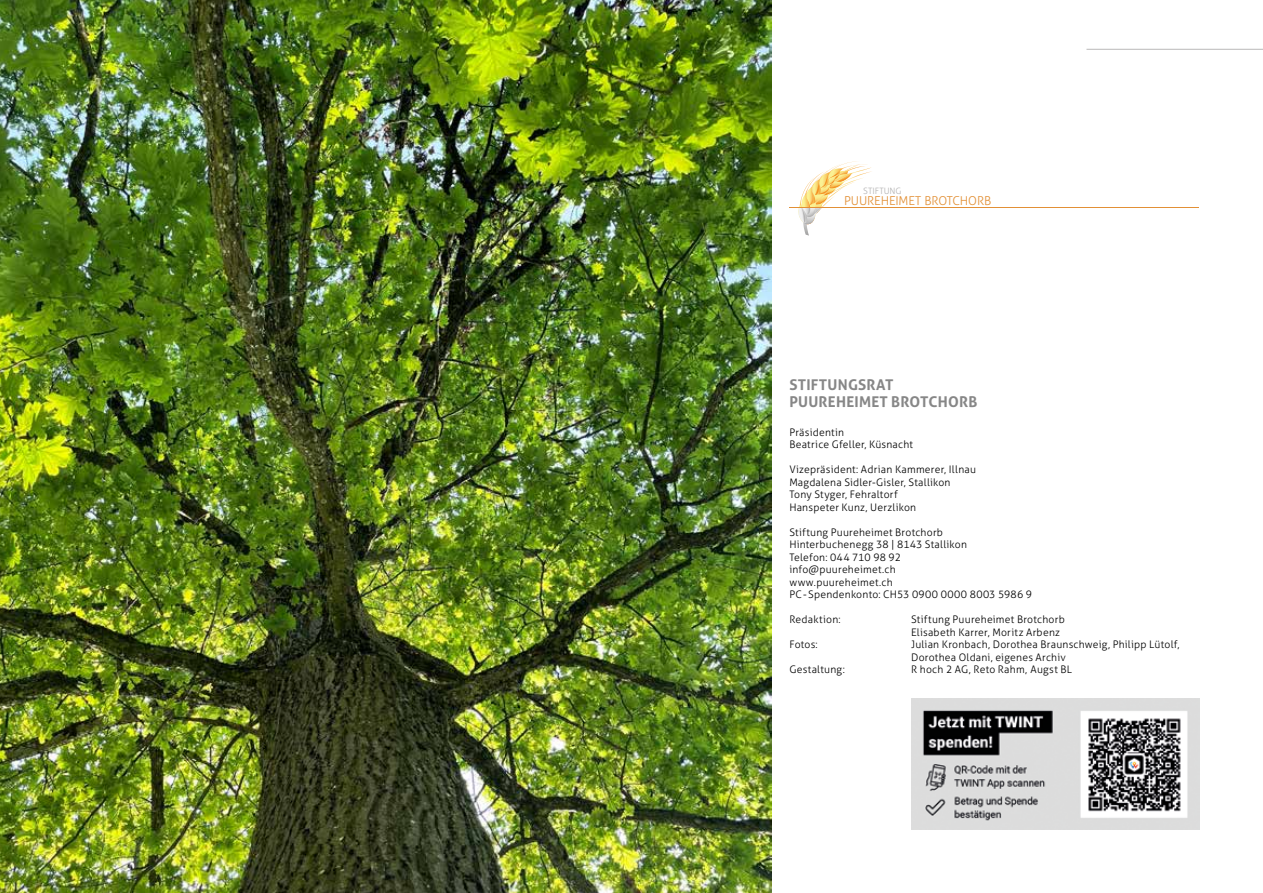
<style>
.page{position:relative;width:1263px;height:893px;background:#fff}
.page>*{position:absolute;margin:0;border:0;box-sizing:border-box;transform-origin:0 0}
.t1{font:700 14.85px/17.9px "Aller";letter-spacing:.015em;color:#878787}
.t2{font:300 12.3px "Aller";letter-spacing:-.015em;color:#e29036}
.t3{font:300 10.35px/12.5px "Aller";letter-spacing:.02em;color:#000}
.t4{font:300 8.85px "Aller";color:#b3b2b2}
</style>
<div class="page">
<hr style="left:1086px;top:49px;width:177px;height:1px;background:#b9b8b8">
<img style="left:0;top:0;width:771px;height:893px">
<svg style="left:797px;top:161px;width:76px;height:75px"></svg>
<hr style="left:789px;top:208px;width:410px;height:1px;background:#e29036">
<img style="left:912px;top:698px;width:287px;height:131px">
<p class="t4" style="left:863px;top:186px;width:40px">STIFTUNG</p>
<p class="t2" style="left:844px;top:194px;width:149px">PUUREHEIMET BROTCHORB</p>
<h1 class="t1" style="left:789px;top:375px;width:190px">STIFTUNGSRAT<br>PUUREHEIMET BROTCHORB</h1>
<p class="t3" style="left:789px;top:426px;width:125px">Präsidentin<br>Beatrice Gfeller, Küsnacht</p>
<p class="t3" style="left:789px;top:463px;width:188px">Vizepräsident: Adrian Kammerer, Illnau<br>Magdalena Sidler-Gisler, Stallikon<br>Tony Styger, Fehraltorf<br>Hanspeter Kunz, Uerzlikon</p>
<p class="t3" style="left:789px;top:526px;width:244px">Stiftung Puureheimet Brotchorb<br>Hinterbuchenegg 38 | 8143 Stallikon<br>Telefon: 044 710 98 92<br>info@puureheimet.ch<br>www.puureheimet.ch<br>PC-Spendenkonto: CH53 0900 0000 8003 5986 9</p>
<p class="t3" style="left:789px;top:613px;width:53px">Redaktion:</p>
<p class="t3" style="left:911px;top:613px;width:155px">Stiftung Puureheimet Brotchorb<br>Elisabeth Karrer, Moritz Arbenz</p>
<p class="t3" style="left:789px;top:638px;width:30px">Fotos:</p>
<p class="t3" style="left:911px;top:638px;width:270px">Julian Kronbach, Dorothea Braunschweig, Philipp Lütolf,<br>Dorothea Oldani, eigenes Archiv</p>
<p class="t3" style="left:789px;top:663px;width:57px">Gestaltung:</p>
<p class="t3" style="left:911px;top:663px;width:162px">R hoch 2 AG, Reto Rahm, Augst BL</p>
</div>
